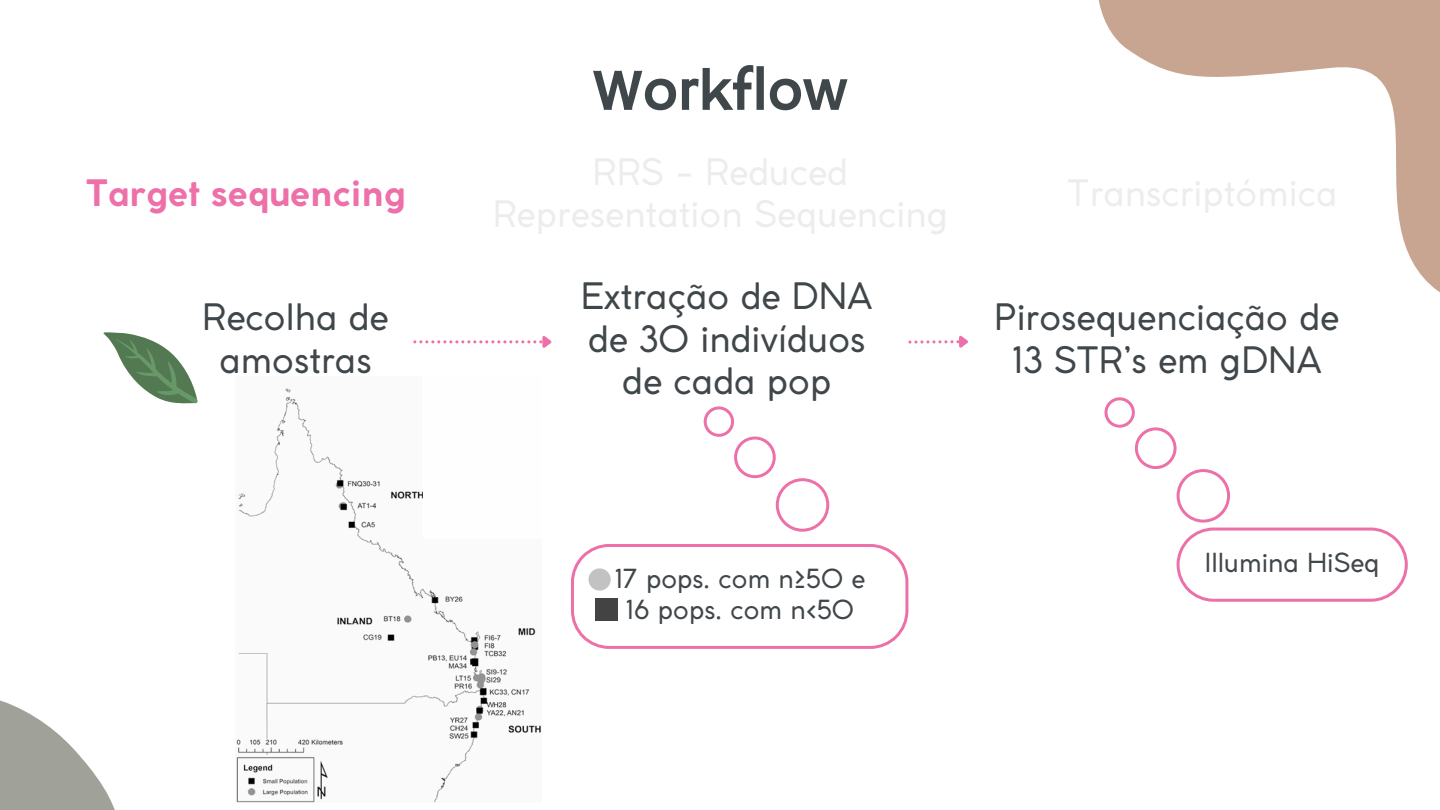
<style>
.page{position:relative;width:1440px;height:810px;background:#fff}
.page>*{position:absolute;margin:0;border:0;box-sizing:border-box;transform-origin:0 0}
.t1{font:60px "Hammersmith One";color:#40474b}
.t2{font:36px/42.8px "Coco Gothic";color:#40474b;text-align:center}
.t3{font:700 36px "Coco Gothic";color:#ed70a8}
.t4{font:26px "Coco Gothic";color:#40474b}
</style>
<div class="page">
<svg style="left:1098px;top:0;width:342px;height:293px"></svg>
<svg style="left:103px;top:332px;width:95px;height:72px"></svg>
<svg style="left:413px;top:336px;width:139px;height:12px"></svg>
<svg style="left:0;top:700px;width:115px;height:110px"></svg>
<svg style="left:908px;top:335px;width:60px;height:13px"></svg>
<svg style="left:571px;top:544px;width:337px;height:105px"></svg>
<svg style="left:1177px;top:528px;width:231px;height:74px"></svg>
<svg style="left:1104px;top:397px;width:126px;height:125px"></svg>
<svg style="left:704px;top:406px;width:125px;height:125px"></svg>
<div style="left:596px;top:599px;width:22px;height:22px;background:#434343"></div>
<div style="left:589px;top:568px;width:22px;height:23px;background:#c2c2c2;border-radius:50%"></div>
<img style="left:236px;top:388px;width:305px;height:414px">
<img style="left:423px;top:388px;width:118px;height:150px">
<h3 class="t3" style="left:86px;top:179px;width:321px">Target sequencing</h3>
<h1 class="t2" style="left:202px;top:299px;width:188px">Recolha de amostras</h1>
<h3 class="t1" style="left:593px;top:56px;width:256px">Workflow</h3>
<h3 class="t2" style="left:581px;top:278px;width:294px">Extração de DNA de 30 indivíduos de cada pop</h3>
<h3 class="t4" style="left:614px;top:569px;width:253px">17 pops. com n≥50 e</h3>
<h2 class="t4" style="left:625px;top:600px;width:230px">16 pops. com n&lt;50</h2>
<p class="t2" style="left:994px;top:299px;width:347px">Pirosequenciação de<br>13 STR’s em gDNA</p>
<h3 class="t4" style="left:1205px;top:553px;width:176px">Illumina HiSeq</h3>
</div>
